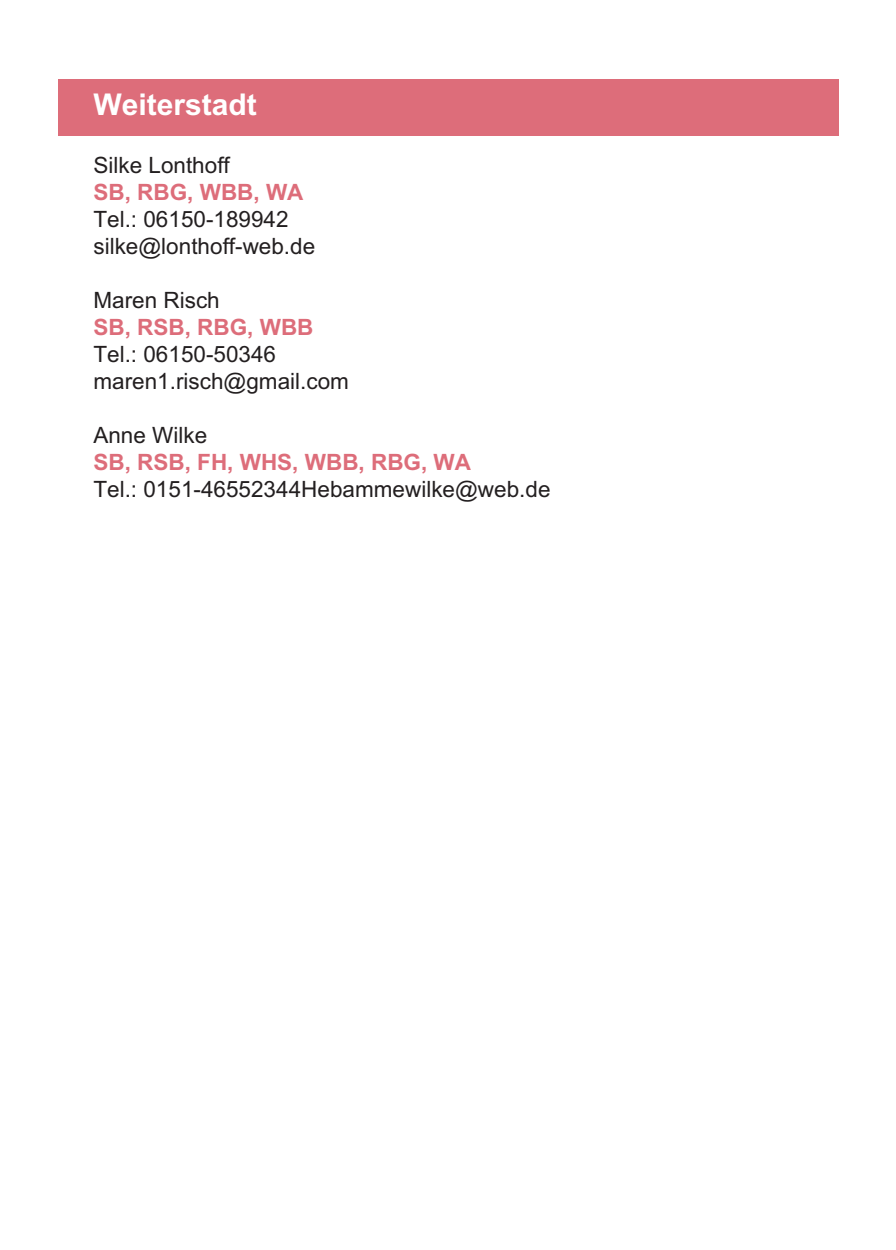
<style>
.page{position:relative;width:896px;height:1250px;background:#fff}
.page>*{position:absolute;margin:0;border:0;box-sizing:border-box;transform-origin:0 0}
.t1{font:700 30px "Arial";color:#fff}
.t2{font:22.5px/27px "Arial";color:#231f20}
.t3{font:700 22.5px "Arial";color:#dd6d7a}
</style>
<div class="page">
<div style="left:58px;top:79px;width:779px;height:57px;background:#dd6d7a"></div>
<h1 class="t1" style="left:93px;top:87px;width:165px">Weiterstadt</h1>
<p class="t2" style="left:93px;top:151px;width:138px">Silke Lonthoff</p>
<p class="t3" style="left:93px;top:179px;width:211px">SB, RBG, WBB, WA</p>
<p class="t2" style="left:93px;top:205px;width:223px">Tel.: 06150-189942 silke@lonthoff-web.de</p>
<p class="t2" style="left:93px;top:286px;width:128px">Maren Risch</p>
<p class="t3" style="left:93px;top:314px;width:221px">SB, RSB, RBG, WBB</p>
<p class="t2" style="left:93px;top:340px;width:257px">Tel.: 06150-50346 maren1.risch@gmail.com</p>
<p class="t2" style="left:93px;top:421px;width:115px">Anne Wilke</p>
<p class="t3" style="left:93px;top:449px;width:379px">SB, RSB, FH, WHS, WBB, RBG, WA</p>
<p class="t2" style="left:93px;top:475px;width:458px">Tel.: 0151-46552344Hebammewilke@web.de</p>
</div>
